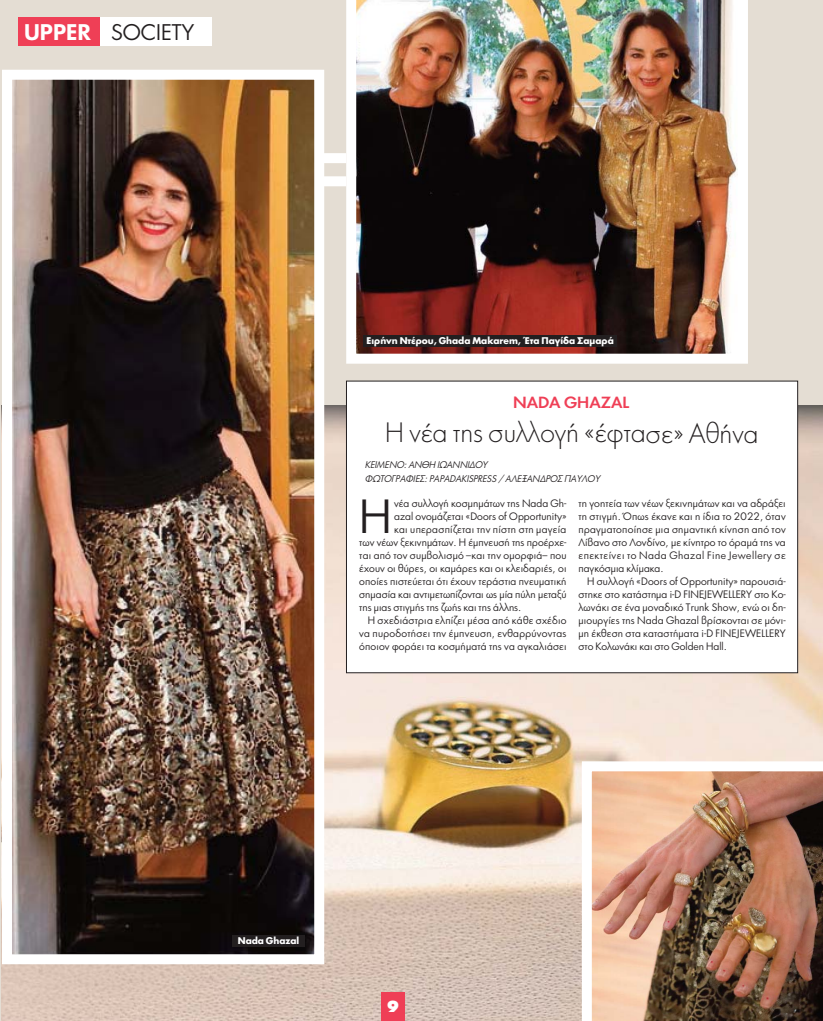
<style>
.page{position:relative;width:823px;height:1021px;background:#fff}
.page>*{position:absolute;margin:0;border:0;box-sizing:border-box;transform-origin:0 0}
.t1{font:44.5px "PF Futura Neu";color:#231f20}
.t2{font:300 26px "PF Futura Neu";color:#231f20}
.t3{font:21px "PF Futura Neu";color:#231f20}
.t4{font:500 15px "PF Futura Neu";color:#ef3f56;scale:1.05 1}
.t5{font:15px "PF Futura Neu Extra Bold Caps";color:#fff}
.t6{font:10px/13px "PF Futura Neu";letter-spacing:.015em;color:#231f20;text-align:justify}
.t7{font:italic 9px/14px "PF Futura Neu";color:#231f20;scale:.96 1}
.t8{font:700 9px "PF Futura Neu";letter-spacing:-.005em;color:#fff}
.s1{font-weight:600;color:#fff}
</style>
<div class="page">
<div style="left:0;top:0;width:822px;height:1020px;background:#e4ddd3"></div>
<img style="left:1px;top:405px;width:821px;height:615px">
<div style="left:310px;top:153px;width:36px;height:10px;background:#fff"></div>
<div style="left:310px;top:176px;width:36px;height:10px;background:#fff"></div>
<img style="left:346px;top:0;width:401px;height:364px">
<div style="left:18px;top:17px;width:83px;height:29px;background:#ef3f56"></div>
<div style="left:100px;top:17px;width:112px;height:29px;background:#fff"></div>
<div style="left:381px;top:992px;width:23px;height:28px;background:#ef3f56"></div>
<img style="left:581px;top:761px;width:241px;height:259px">
<img style="left:13px;top:81px;width:300px;height:872px">
<div style="left:2px;top:70px;width:322px;height:894px;border:10px solid #fff"></div>
<div style="left:346px;top:381px;width:451px;height:291px;background:#fff"></div>
<div style="left:346px;top:381px;width:451px;height:292px;border:1px solid #231f20"></div>
<div style="left:232px;top:935px;width:72px;height:12px;background:#231f20"></div>
<div style="left:363px;top:335px;width:254px;height:12px;background:#231f20"></div>
<h3 class="t3" style="left:24px;top:23px;width:171px"><span class="s1">UPPER</span> SOCIETY</h3>
<p class="t8" style="left:366px;top:336px;width:248px">Ειρήνη Ντέρου, Ghada Makarem, Έτα Παγίδα Σαμαρά</p>
<h3 class="t4" style="left:512px;top:394px;width:112px">NADA GHAZAL</h3>
<h2 class="t2" style="left:385px;top:422px;width:374px">Η νέα της συλλογή «έφτασε» Αθήνα</h2>
<p class="t7" style="left:364px;top:458px;width:248px">ΚΕΙΜΕΝΟ:ΑΝΘΗ ΙΩΑΝΝΙΔΟΥ<br>ΦΩΤΟΓΡΑΦΙΕΣ:PAPADAKISPRESS / ΑΛΕΞΑΝΔΡΟΣ ΠΑΥΛΟΥ</p>
<h1 class="t1" style="left:359px;top:496px;width:34px">Η</h1>
<p class="t6" style="left:394px;top:497px;width:174px">νέα συλλογή κοσμημάτων της Nada Gh-</p>
<p class="t6" style="left:394px;top:510px;width:174px">azal ονομάζεται «Doors of Opportunity»</p>
<p class="t6" style="left:394px;top:523px;width:174px">και υπερασπίζεται την πίστη στη μαγεία</p>
<p class="t6" style="left:359px;top:536px;width:208px">των νέων ξεκινημάτων. Η έμπνευσή της προέρχε-</p>
<p class="t6" style="left:359px;top:549px;width:208px">ται από τον συμβολισμό –και την ομορφιά– που</p>
<p class="t6" style="left:359px;top:562px;width:208px">έχουν οι θύρες, οι καμάρες και οι κλειδαριές, οι</p>
<p class="t6" style="left:359px;top:575px;width:208px">οποίες πιστεύεται ότι έχουν τεράστια πνευματική</p>
<p class="t6" style="left:359px;top:588px;width:208px">σημασία και αντιμετωπίζονται ως μία πύλη μεταξύ</p>
<p class="t6" style="left:359px;top:601px;width:163px">της μιας στιγμής της ζωής και της άλλης.</p>
<p class="t6" style="left:367px;top:614px;width:200px">Η σχεδιάστρια ελπίζει μέσα από κάθε σχέδιο</p>
<p class="t6" style="left:359px;top:627px;width:208px">να πυροδοτήσει την έμπνευση, ενθαρρύνοντας</p>
<p class="t6" style="left:359px;top:640px;width:208px">όποιον φοράει τα κοσμήματά της να αγκαλιάσει</p>
<p class="t6" style="left:578px;top:497px;width:208px">τη γοητεία των νέων ξεκινημάτων και να αδράξει τη στιγμή. Όπως έκανε και η ίδια το 2022, όταν πραγματοποίησε μια σημαντική κίνηση από τον Λίβανο στο Λονδίνο, με κίνητρο το όραμά της να επεκτείνει το Nada Ghazal Fine Jewellery σε παγκόσμια κλίμακα.</p>
<p class="t6" style="left:578px;top:575px;width:208px;text-indent:9px">Η συλλογή «Doors of Opportunity» παρουσιά&shy;στηκε στο κατάστημα i-D FINEJEWELLERY στο Κο&shy;λωνάκι σε ένα μοναδικό Trunk Show, ενώ οι δη&shy;μιουργίες της Nada Ghazal βρίσκονται σε μόνι&shy;μη έκθεση στα καταστήματα i-D FINEJEWELLERY στο Κολωνάκι και στο Golden Hall.</p>
<p class="t8" style="left:238px;top:936px;width:63px">Nada Ghazal</p>
<h3 class="t5" style="left:386px;top:997px;width:14px">9</h3>
</div>
